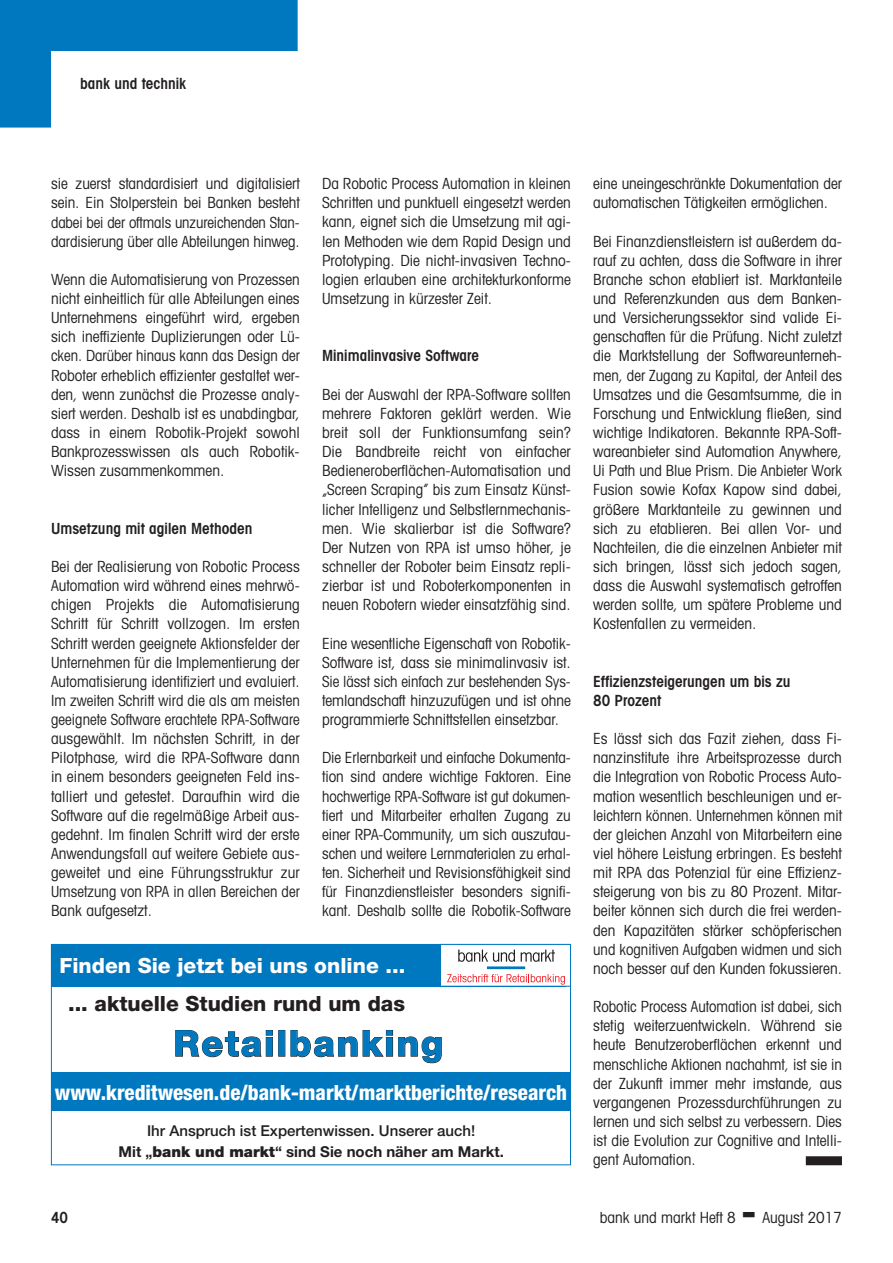
<style>
.page{position:relative;width:893px;height:1263px;background:#fff}
.page>*{position:absolute;margin:0;border:0;box-sizing:border-box;transform-origin:0 0}
.t1{font:800 36px "Helvetica Neue";letter-spacing:.05em;color:#0078c0}
.t2{font:800 condensed 21px "Helvetica Neue";color:#fff}
.t3{font:800 21px "Helvetica Neue";color:#fff}
.t4{font:800 21px "Helvetica Neue";color:#231f20}
.t5{font:condensed 15.3px/19.2px "Avant Garde";color:#231f20;text-align:justify}
.t6{font:600 condensed 15.3px/19.2px "Avant Garde";color:#231f20}
.t7{font:500 15px/21px "Helvetica Neue";color:#231f20;text-align:center}
.s1{font-weight:700}
.s2{font-weight:900}
</style>
<div class="page">
<div style="left:806px;top:1156px;width:36px;height:9px;background:#231f20"></div>
<svg style="left:175px;top:1030px;width:98px;height:28px"></svg>
<div style="left:278px;top:1030px;width:7px;height:27px;border:1px solid #231f20"></div>
<svg style="left:290px;top:1030px;width:152px;height:34px"></svg>
<div style="left:51px;top:1072px;width:520px;height:39px;background:#0078c0"></div>
<div style="left:51px;top:944px;width:515px;height:42px;background:#0078c0"></div>
<div style="left:440px;top:944px;width:130px;height:42px;background:#fff"></div>
<hr style="left:487px;top:966px;width:38px;height:3px;background:#0078c0">
<svg style="left:458px;top:949px;width:57px;height:13px"></svg>
<svg style="left:521px;top:949px;width:34px;height:13px"></svg>
<svg style="left:447px;top:974px;width:118px;height:10px"></svg>
<div style="left:440px;top:944px;width:131px;height:42px;border:1px solid #0078c0"></div>
<svg style="left:0;top:0;width:298px;height:128px"></svg>
<p class="t6" style="left:80px;top:73px;width:107px">bank und technik</p>
<p class="t5" style="left:51px;top:174px;width:250px">sie zuerst standardisiert und digitalisiert sein. Ein Stolperstein bei Banken besteht dabei bei der oftmals unzureichenden Stan&shy;dardisierung über alle Abteilungen hinweg.</p>
<p class="t5" style="left:51px;top:269px;width:250px">Wenn die Automatisierung von Prozessen nicht einheitlich für alle Abteilungen eines Unternehmens eingeführt wird, ergeben sich ineffiziente Duplizierungen oder Lü&shy;cken. Darüber hinaus kann das Design der Roboter erheblich effizienter gestaltet wer&shy;den, wenn zunächst die Prozesse analy&shy;siert werden. Deshalb ist es unabdingbar, dass in einem Robotik-Projekt sowohl Bankprozesswissen als auch Robotik-Wissen zusammenkommen.</p>
<p class="t6" style="left:51px;top:518px;width:203px">Umsetzung mit agilen Methoden</p>
<p class="t5" style="left:51px;top:556px;width:250px">Bei der Realisierung von Robotic Process Automation wird während eines mehrwö&shy;chigen Projekts die Automatisierung Schritt für Schritt vollzogen. Im ersten Schritt werden geeignete Aktionsfelder der Unternehmen für die Implementierung der Automatisierung identifiziert und evaluiert.<br>Im zweiten Schritt wird die als am meisten geeignete Software erachtete RPA-Software ausgewählt. Im nächsten Schritt, in der Pilotphase, wird die RPA-Software dann in einem besonders geeigneten Feld ins&shy;talliert und getestet. Daraufhin wird die Software auf die regelmäßige Arbeit aus&shy;gedehnt. Im finalen Schritt wird der erste Anwendungsfall auf weitere Gebiete aus&shy;geweitet und eine Führungsstruktur zur Umsetzung von RPA in allen Bereichen der Bank aufgesetzt.</p>
<p class="t5" style="left:322px;top:174px;width:250px">Da Robotic Process Automation in kleinen Schritten und punktuell eingesetzt werden kann, eignet sich die Umsetzung mit agi&shy;len Methoden wie dem Rapid Design und Prototyping. Die nicht-invasiven Techno&shy;logien erlauben eine architekturkonforme Umsetzung in kürzester Zeit.</p>
<p class="t6" style="left:322px;top:346px;width:159px">Minimalinvasive Software</p>
<p class="t5" style="left:322px;top:384px;width:250px">Bei der Auswahl der RPA-Software sollten mehrere Faktoren geklärt werden. Wie breit soll der Funktionsumfang sein?<br>Die Bandbreite reicht von einfacher Bedieneroberflächen-Automatisation und „Screen Scraping” bis zum Einsatz Künst&shy;licher Intelligenz und Selbstlernmechanis&shy;men. Wie skalierbar ist die Software?<br>Der Nutzen von RPA ist umso höher, je schneller der Roboter beim Einsatz repli&shy;zierbar ist und Roboterkomponenten in neuen Robotern wieder einsatzfähig sind.</p>
<p class="t5" style="left:322px;top:633px;width:250px">Eine wesentliche Eigenschaft von Robotik-Software ist, dass sie minimalinvasiv ist.<br>Sie lässt sich einfach zur bestehenden Sys&shy;temlandschaft hinzuzufügen und ist ohne programmierte Schnittstellen einsetzbar.</p>
<p class="t5" style="left:322px;top:748px;width:250px">Die Erlernbarkeit und einfache Dokumenta&shy;tion sind andere wichtige Faktoren. Eine hochwertige RPA-Software ist gut dokumen&shy;tiert und Mitarbeiter erhalten Zugang zu einer RPA-Community, um sich auszutau&shy;schen und weitere Lernmaterialen zu erhal&shy;ten. Sicherheit und Revisionsfähigkeit sind für Finanzdienstleister besonders signifi&shy;kant. Deshalb sollte die Robotik-Software</p>
<h2 class="t3" style="left:60px;top:953px;width:347px">Finden Sie jetzt bei uns online ...</h2>
<h2 class="t4" style="left:68px;top:991px;width:338px">... aktuelle Studien rund um das</h2>
<h1 class="t1" style="left:173px;top:1022px;width:271px">Retailbanking</h1>
<h2 class="t2" style="left:55px;top:1080px;width:514px">www.kreditwesen.de/bank-markt/marktberichte/research</h2>
<p class="t7" style="left:119px;top:1120px;width:387px">Ihr Anspruch ist Expertenwissen. Unserer auch!<br><span class="s1">Mit „</span><span class="s2">bank und markt</span><span class="s1">“ sind Sie noch näher am Markt.</span></p>
<p class="t5" style="left:593px;top:174px;width:250px">eine uneingeschränkte Dokumentation der automatischen Tätigkeiten ermöglichen.</p>
<p class="t5" style="left:593px;top:231px;width:250px">Bei Finanzdienstleistern ist außerdem da&shy;rauf zu achten, dass die Software in ihrer Branche schon etabliert ist. Marktanteile und Referenzkunden aus dem Banken&shy;und Versicherungssektor sind valide Ei&shy;genschaften für die Prüfung. Nicht zuletzt die Marktstellung der Softwareunterneh&shy;men, der Zugang zu Kapital, der Anteil des Umsatzes und die Gesamtsumme, die in Forschung und Entwicklung fließen, sind wichtige Indikatoren. Bekannte RPA-Soft&shy;wareanbieter sind Automation Anywhere, Ui Path und Blue Prism. Die Anbieter Work Fusion sowie Kofax Kapow sind dabei, größere Marktanteile zu gewinnen und sich zu etablieren. Bei allen Vor- und Nachteilen, die die einzelnen Anbieter mit sich bringen, lässt sich jedoch sagen, dass die Auswahl systematisch getroffen werden sollte, um spätere Probleme und Kostenfallen zu vermeiden.</p>
<p class="t6" style="left:593px;top:671px;width:199px">Effizienzsteigerungen um bis zu<br>80 Prozent</p>
<p class="t5" style="left:593px;top:729px;width:250px">Es lässt sich das Fazit ziehen, dass Fi&shy;nanzinstitute ihre Arbeitsprozesse durch die Integration von Robotic Process Auto&shy;mation wesentlich beschleunigen und er&shy;leichtern können. Unternehmen können mit der gleichen Anzahl von Mitarbeitern eine viel höhere Leistung erbringen. Es besteht mit RPA das Potenzial für eine Effizienz&shy;steigerung von bis zu 80 Prozent. Mitar&shy;beiter können sich durch die frei werden&shy;den Kapazitäten stärker schöpferischen und kognitiven Aufgaben widmen und sich noch besser auf den Kunden fokussieren.</p>
<p class="t5" style="left:593px;top:997px;width:250px">Robotic Process Automation ist dabei, sich stetig weiterzuentwickeln. Während sie heute Benutzeroberflächen erkennt und menschliche Aktionen nachahmt, ist sie in der Zukunft immer mehr imstande, aus vergangenen Prozessdurchführungen zu lernen und sich selbst zu verbessern. Dies ist die Evolution zur Cognitive and Intelli&shy;gent Automation.</p>
<p class="t6" style="left:51px;top:1207px;width:19px">40</p>
<p class="t5" style="left:600px;top:1207px;width:137px">bank und markt Heft 8</p>
<p class="t5" style="left:762px;top:1207px;width:81px">August 2017</p>
</div>
